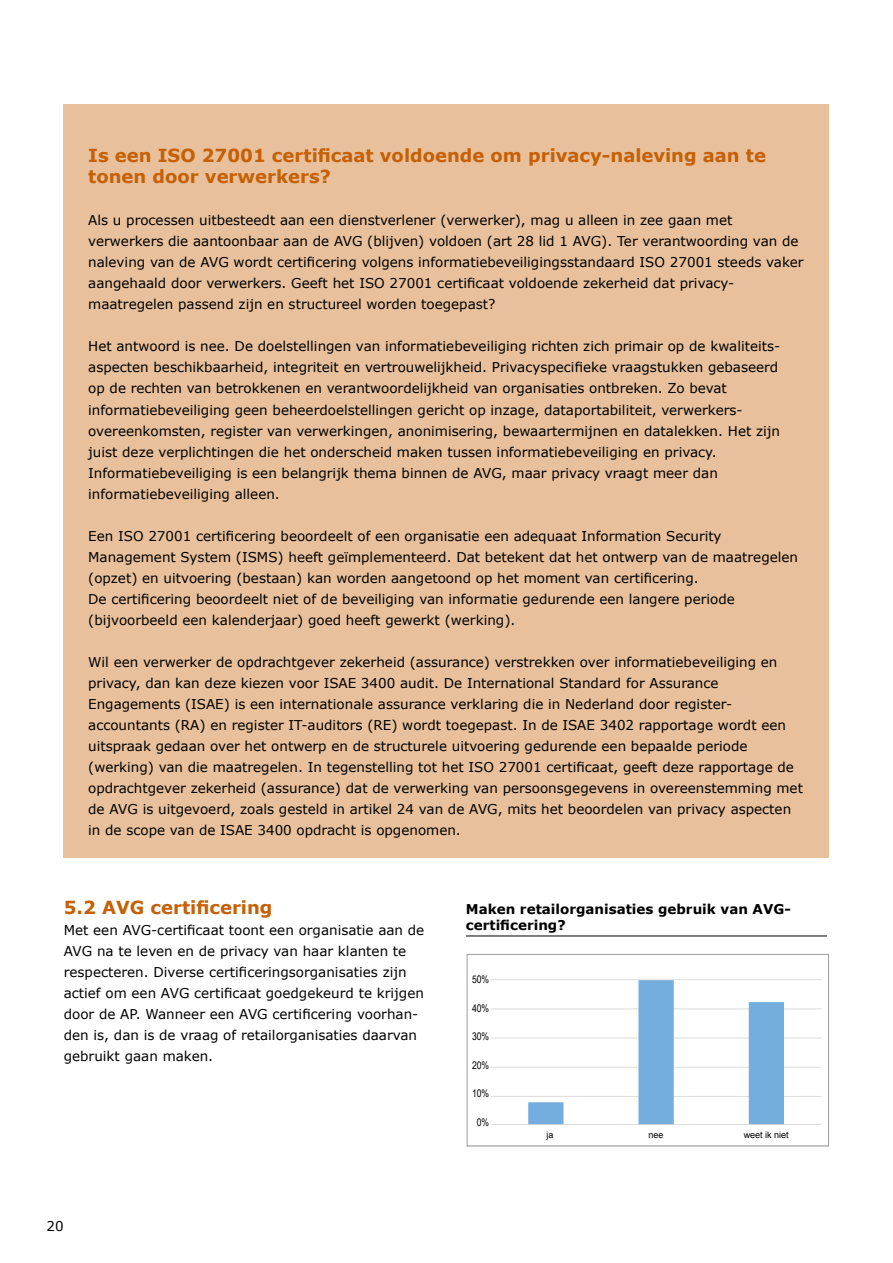
<style>
.page{position:relative;width:893px;height:1263px;background:#fff}
.page>*{position:absolute;margin:0;border:0;box-sizing:border-box;transform-origin:0 0}
.t1{font:700 18px/21px "Verdana";color:#c66005}
.t2{font:13.5px/21px "Verdana";color:#000}
.t3{font:700 13.5px/16.2px "Verdana";color:#000}
.t4{font:10.5px "Arial Narrow";color:#000}
.t5{font:9px "Arial";color:#000}
</style>
<div class="page">
<div style="left:64px;top:105px;width:765px;height:753px;background:#e8c09b"></div>
<img style="left:490px;top:979px;width:332px;height:146px">
<div style="left:467px;top:954px;width:362px;height:192px;border:1px solid #9d9d9c"></div>
<hr style="left:466px;top:935px;width:361px;height:1px;background:#000">
<h1 class="t1" style="left:88px;top:145px;width:679px">Is een ISO 27001 certificaat voldoende om privacy-naleving aan te tonen door verwerkers?</h1>
<p class="t2" style="left:88px;top:210px;width:717px">Als u processen uitbesteedt aan een dienstverlener (verwerker), mag u alleen in zee gaan met verwerkers die aantoonbaar aan de AVG (blijven) voldoen (art 28 lid 1 AVG). Ter verantwoording van de naleving van de AVG wordt certificering volgens informatiebeveiligingsstandaard ISO 27001 steeds vaker aangehaald door verwerkers. Geeft het ISO 27001 certificaat voldoende zekerheid dat privacy&shy;maatregelen passend zijn en structureel worden toegepast?</p>
<p class="t2" style="left:88px;top:336px;width:694px">Het antwoord is nee. De doelstellingen van informatiebeveiliging richten zich primair op de kwaliteits&shy;aspecten beschikbaarheid, integriteit en vertrouwelijkheid. Privacyspecifieke vraagstukken gebaseerd op de rechten van betrokkenen en verantwoordelijkheid van organisaties ontbreken. Zo bevat informatiebeveiliging geen beheerdoelstellingen gericht op inzage, dataportabiliteit, verwerkers&shy;overeenkomsten, register van verwerkingen, anonimisering, bewaartermijnen en datalekken. Het zijn juist deze verplichtingen die het onderscheid maken tussen informatiebeveiliging en privacy.<br>Informatiebeveiliging is een belangrijk thema binnen de AVG, maar privacy vraagt meer dan informatiebeveiliging alleen.</p>
<p class="t2" style="left:88px;top:525px;width:711px">Een ISO 27001 certificering beoordeelt of een organisatie een adequaat Information Security Management System (ISMS) heeft geïmplementeerd. Dat betekent dat het ontwerp van de maatregelen (opzet) en uitvoering (bestaan) kan worden aangetoond op het moment van certificering.<br>De certificering beoordeelt niet of de beveiliging van informatie gedurende een langere periode (bijvoorbeeld een kalenderjaar) goed heeft gewerkt (werking).</p>
<p class="t2" style="left:88px;top:651px;width:716px">Wil een verwerker de opdrachtgever zekerheid (assurance) verstrekken over informatiebeveiliging en privacy, dan kan deze kiezen voor ISAE 3400 audit. De International Standard for Assurance Engagements (ISAE) is een internationale assurance verklaring die in Nederland door register&shy;accountants (RA) en register IT-auditors (RE) wordt toegepast. In de ISAE 3402 rapportage wordt een uitspraak gedaan over het ontwerp en de structurele uitvoering gedurende een bepaalde periode (werking) van die maatregelen. In tegenstelling tot het ISO 27001 certificaat, geeft deze rapportage de opdrachtgever zekerheid (assurance) dat de verwerking van persoonsgegevens in overeenstemming met de AVG is uitgevoerd, zoals gesteld in artikel 24 van de AVG, mits het beoordelen van privacy aspecten in de scope van de ISAE 3400 opdracht is opgenomen.</p>
<h1 class="t1" style="left:64px;top:896px;width:210px">5.2 AVG certificering</h1>
<p class="t2" style="left:64px;top:919px;width:362px">Met een AVG-certificaat toont een organisatie aan de AVG na te leven en de privacy van haar klanten te respecteren. Diverse certificeringsorganisaties zijn actief om een AVG certificaat goedgekeurd te krijgen door de AP. Wanneer een AVG certificering voorhan&shy;den is, dan is de vraag of retailorganisaties daarvan gebruikt gaan maken.</p>
<p class="t2" style="left:47px;top:1215px;width:19px">20</p>
<p class="t3" style="left:466px;top:901px;width:326px">Maken retailorganisaties gebruik van AVG&shy;certificering?</p>
<p class="t4" style="left:472px;top:972px;width:19px">50%</p>
<p class="t4" style="left:472px;top:1000px;width:19px">40%</p>
<p class="t4" style="left:472px;top:1029px;width:19px">30%</p>
<p class="t4" style="left:472px;top:1057px;width:19px">20%</p>
<p class="t4" style="left:472px;top:1086px;width:19px">10%</p>
<p class="t4" style="left:477px;top:1114px;width:14px">0%</p>
<p class="t5" style="left:546px;top:1129px;width:9px">ja</p>
<p class="t5" style="left:649px;top:1129px;width:17px">nee</p>
<p class="t5" style="left:744px;top:1129px;width:47px">weet ik niet</p>
</div>
